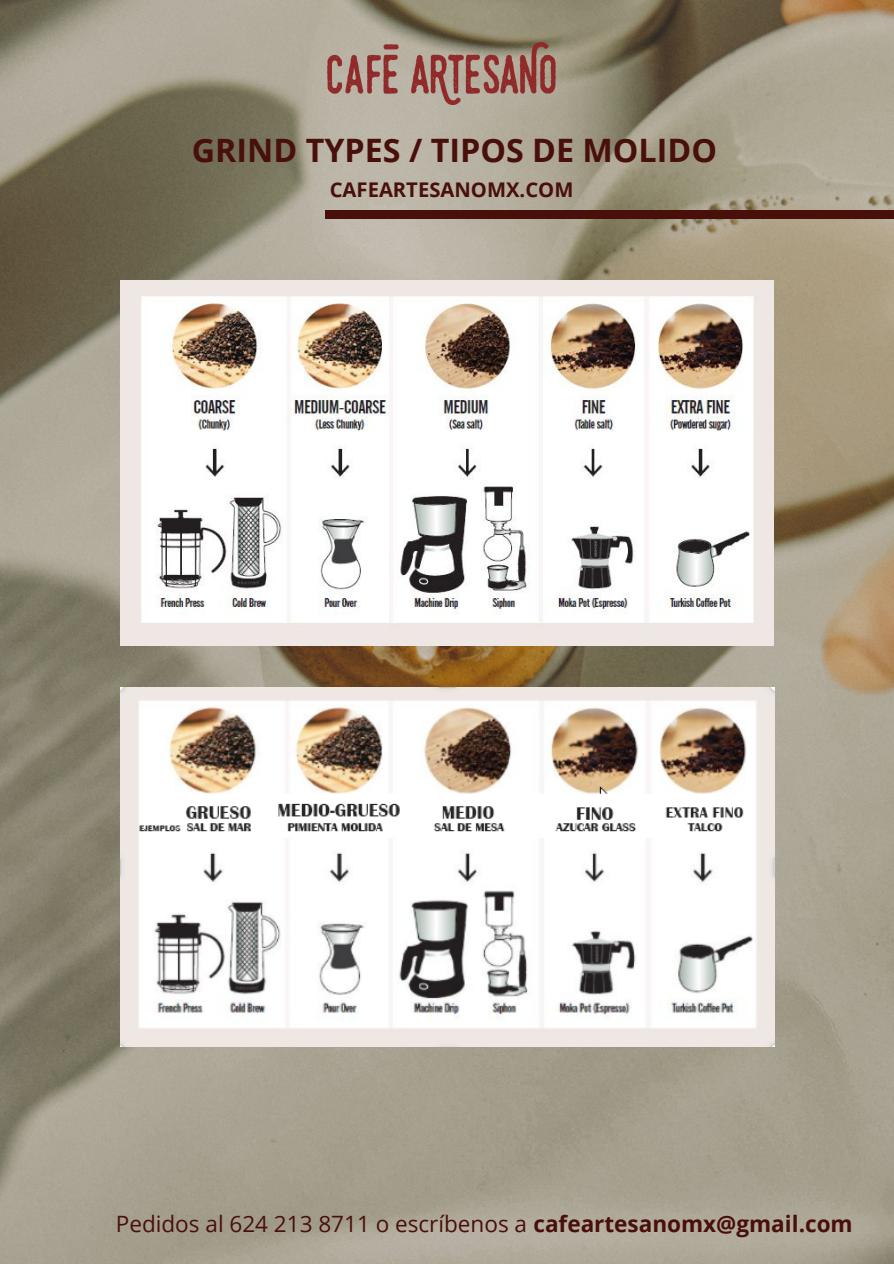
<style>
.page{position:relative;width:894px;height:1264px;background:#fff}
.page>*{position:absolute;margin:0;border:0;box-sizing:border-box;transform-origin:0 0}
.t1{font:700 32.25px "Open Sans";color:#490f0b}
.t2{font:22.5px "Open Sans";color:#490f0b}
.t3{font:700 20.25px "Open Sans";color:#490f0b}
.s1{font-weight:700}
</style>
<div class="page">
<img style="left:0;top:0;width:893px;height:1263px">
<div style="left:325px;top:210px;width:568px;height:8px;background:#490f0b"></div>
<img style="left:327px;top:43px;width:228px;height:61px">
<img style="left:120px;top:280px;width:653px;height:365px">
<img style="left:121px;top:687px;width:653px;height:359px">
<p class="t1" style="left:192px;top:128px;width:526px">GRIND TYPES / TIPOS DE MOLIDO</p>
<p class="t3" style="left:329px;top:176px;width:245px">CAFEARTESANOMX.COM</p>
<p class="t2" style="left:116px;top:1207px;width:738px">Pedidos al 624 213 8711 o escríbenos a <span class="s1">cafeartesanomx@gmail.com</span></p>
</div>
